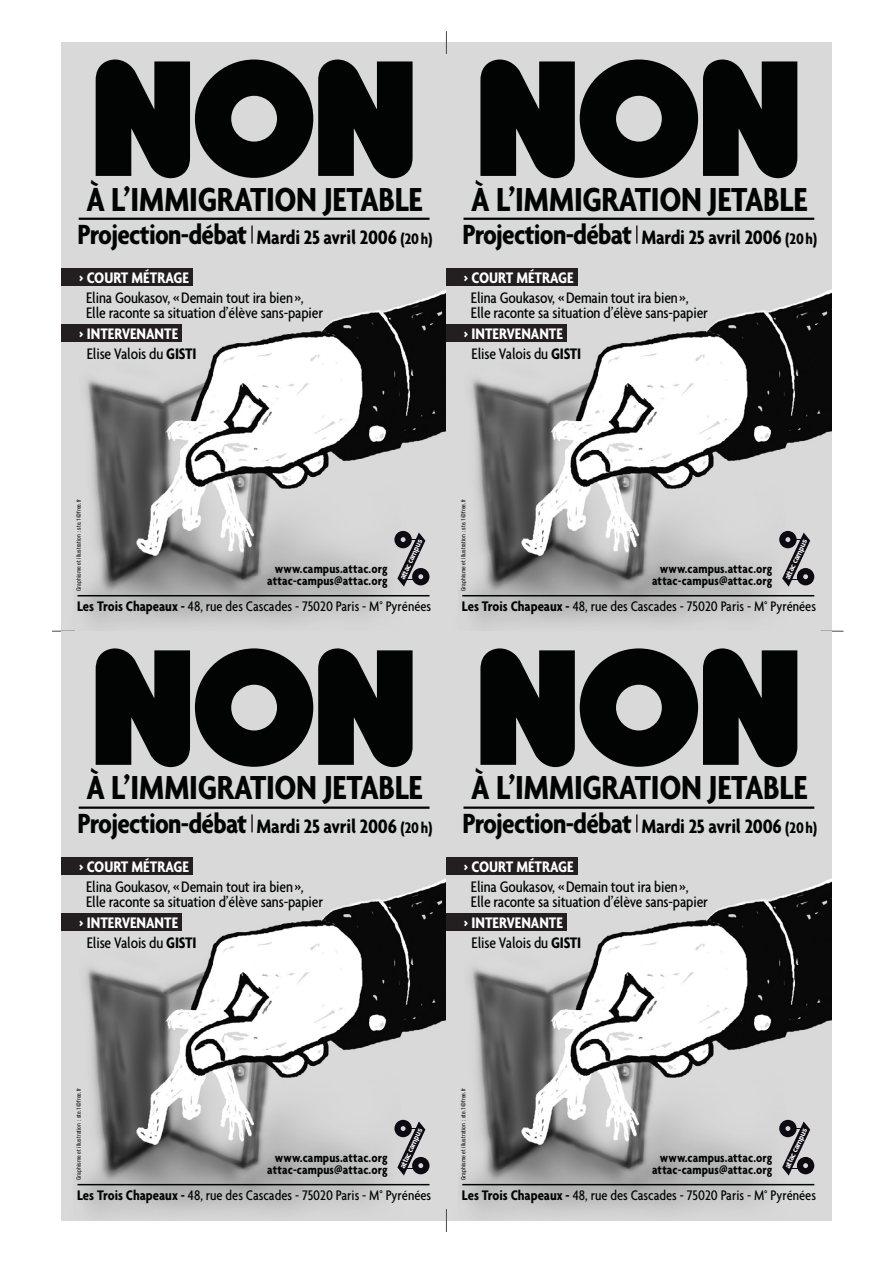
<style>
.page{position:relative;width:893px;height:1263px;background:#fff}
.page>*{position:absolute;margin:0;border:0;box-sizing:border-box;transform-origin:0 0}
.t1{font:800 163.5px "Bauhaus";letter-spacing:-.06em;color:#020404}
.t2{font:700 condensed 36px "Agenda";letter-spacing:-.01em;color:#020404}
.t3{font:700 condensed 30px "Agenda";letter-spacing:-.025em;color:#020404}
.t4{font:500 condensed 16.5px/15px "Agenda";letter-spacing:-.01em;color:#020404}
.t5{font:700 condensed 16.5px/20.1px "Agenda";color:#fff}
.t6{font:500 condensed 15px "Agenda";color:#020404}
.t7{font:700 condensed 13.5px/12px "Agenda";letter-spacing:.01em;color:#020404;text-align:center}
.t8{font:700 7.95px "DIN";color:#fff}
.t9{font:condensed 6px "Helvetica Neue";letter-spacing:.02em;color:#020404}
.s1{font-size:21px}
.s2{font-size:16.5px}
.s3{font-weight:500;color:#020404}
.s4{color:#020404}
.s5{font-weight:700}
</style>
<div class="page">
<img style="left:62px;top:43px;width:769px;height:1177px">
<hr style="left:77px;top:595px;width:352px;height:1px;background:#020404">
<hr style="left:79px;top:218px;width:350px;height:2px;background:#020404">
<svg style="left:394px;top:531px;width:35px;height:56px;background:#79777a"></svg>
<svg style="left:251px;top:225px;width:2px;height:18px"></svg>
<div style="left:62px;top:268px;width:131px;height:17px;background:#231f20"></div>
<div style="left:62px;top:325px;width:120px;height:17px;background:#231f20"></div>
<hr style="left:462px;top:595px;width:352px;height:1px;background:#020404">
<hr style="left:463px;top:218px;width:351px;height:2px;background:#020404">
<svg style="left:779px;top:531px;width:35px;height:56px;background:#79777a"></svg>
<svg style="left:636px;top:225px;width:2px;height:18px"></svg>
<div style="left:446px;top:268px;width:131px;height:17px;background:#231f20"></div>
<div style="left:446px;top:325px;width:121px;height:17px;background:#231f20"></div>
<svg style="left:446px;top:31px;width:1px;height:23px"></svg>
<svg style="left:52px;top:631px;width:23px;height:1px"></svg>
<svg style="left:821px;top:631px;width:22px;height:1px"></svg>
<hr style="left:77px;top:1184px;width:352px;height:1px;background:#020404">
<hr style="left:79px;top:806px;width:350px;height:3px;background:#020404">
<svg style="left:394px;top:1120px;width:35px;height:55px;background:#777579"></svg>
<svg style="left:251px;top:814px;width:2px;height:18px"></svg>
<div style="left:62px;top:857px;width:131px;height:17px;background:#231f20"></div>
<div style="left:62px;top:913px;width:120px;height:17px;background:#231f20"></div>
<hr style="left:462px;top:1184px;width:352px;height:1px;background:#020404">
<hr style="left:463px;top:806px;width:351px;height:3px;background:#020404">
<svg style="left:779px;top:1120px;width:35px;height:55px;background:#777579"></svg>
<svg style="left:636px;top:814px;width:2px;height:18px"></svg>
<div style="left:446px;top:857px;width:131px;height:17px;background:#231f20"></div>
<div style="left:446px;top:913px;width:121px;height:17px;background:#231f20"></div>
<svg style="left:446px;top:1209px;width:1px;height:23px"></svg>
<h1 class="t1" style="left:87px;top:22px;width:721px">NON NON</h1>
<h2 class="t2" style="left:86px;top:178px;width:338px">À L’IMMIGRATION JETABLE</h2>
<h2 class="t2" style="left:471px;top:178px;width:338px">À L’IMMIGRATION JETABLE</h2>
<h3 class="t3" style="left:78px;top:216px;width:356px">Projection-débat <span class="s1">Mardi 25 avril 2006</span> <span class="s2">(20h)</span></h3>
<p class="t5" style="left:79px;top:267px;width:112px">&gt; COURT MÉTRAGE</p>
<p class="t4" style="left:86px;top:290px;width:238px">Elina Goukasov, «Demain tout ira bien»,<br>Elle raconte sa situation d’élève sans-papier</p>
<p class="t5" style="left:87px;top:323px;width:111px;text-indent:-8px">&gt; INTERVENANTE<br><span class="s3">Elise Valois du</span> <span class="s4">GISTI</span></p>
<h3 class="t3" style="left:462px;top:216px;width:356px">Projection-débat <span class="s1">Mardi 25 avril 2006</span> <span class="s2">(20h)</span></h3>
<p class="t5" style="left:463px;top:267px;width:112px">&gt; COURT MÉTRAGE</p>
<p class="t4" style="left:471px;top:290px;width:238px">Elina Goukasov, «Demain tout ira bien»,<br>Elle raconte sa situation d’élève sans-papier</p>
<p class="t5" style="left:472px;top:323px;width:111px;text-indent:-8px">&gt; INTERVENANTE<br><span class="s3">Elise Valois du</span> <span class="s4">GISTI</span></p>
<p class="t9" style="left:75px;top:591px;width:94px;rotate:-90deg">Graphisme et illustration : ste.1@free.fr</p>
<p class="t8" style="left:397px;top:577px;width:45px;rotate:-65deg">attac campus</p>
<p class="t6" style="left:77px;top:597px;width:356px"><span class="s5">Les Trois Chapeaux -</span> 48, rue des Cascades - 75020 Paris - M° Pyrénées</p>
<p class="t7" style="left:267px;top:562px;width:122px">www.campus.attac.org attac-campus@attac.org</p>
<p class="t9" style="left:460px;top:591px;width:94px;rotate:-90deg">Graphisme et illustration : ste.1@free.fr</p>
<p class="t8" style="left:782px;top:577px;width:45px;rotate:-65deg">attac campus</p>
<p class="t6" style="left:462px;top:597px;width:356px"><span class="s5">Les Trois Chapeaux -</span> 48, rue des Cascades - 75020 Paris - M° Pyrénées</p>
<p class="t7" style="left:652px;top:562px;width:122px">www.campus.attac.org attac-campus@attac.org</p>
<h1 class="t1" style="left:87px;top:611px;width:721px">NON NON</h1>
<h2 class="t2" style="left:86px;top:767px;width:338px">À L’IMMIGRATION JETABLE</h2>
<h2 class="t2" style="left:471px;top:767px;width:338px">À L’IMMIGRATION JETABLE</h2>
<h3 class="t3" style="left:78px;top:805px;width:356px">Projection-débat <span class="s1">Mardi 25 avril 2006</span> <span class="s2">(20h)</span></h3>
<p class="t5" style="left:79px;top:856px;width:112px">&gt; COURT MÉTRAGE</p>
<p class="t4" style="left:86px;top:878px;width:238px">Elina Goukasov, «Demain tout ira bien»,<br>Elle raconte sa situation d’élève sans-papier</p>
<p class="t5" style="left:87px;top:912px;width:111px;text-indent:-8px">&gt; INTERVENANTE<br><span class="s3">Elise Valois du</span> <span class="s4">GISTI</span></p>
<h3 class="t3" style="left:462px;top:805px;width:356px">Projection-débat <span class="s1">Mardi 25 avril 2006</span> <span class="s2">(20h)</span></h3>
<p class="t5" style="left:463px;top:856px;width:112px">&gt; COURT MÉTRAGE</p>
<p class="t4" style="left:471px;top:878px;width:238px">Elina Goukasov, «Demain tout ira bien»,<br>Elle raconte sa situation d’élève sans-papier</p>
<p class="t5" style="left:472px;top:912px;width:111px;text-indent:-8px">&gt; INTERVENANTE<br><span class="s3">Elise Valois du</span> <span class="s4">GISTI</span></p>
<p class="t9" style="left:75px;top:1180px;width:94px;rotate:-90deg">Graphisme et illustration : ste.1@free.fr</p>
<p class="t8" style="left:397px;top:1165px;width:45px;rotate:-65deg">attac campus</p>
<p class="t6" style="left:77px;top:1186px;width:356px"><span class="s5">Les Trois Chapeaux -</span> 48, rue des Cascades - 75020 Paris - M° Pyrénées</p>
<p class="t7" style="left:267px;top:1151px;width:122px">www.campus.attac.org attac-campus@attac.org</p>
<p class="t9" style="left:460px;top:1180px;width:94px;rotate:-90deg">Graphisme et illustration : ste.1@free.fr</p>
<p class="t8" style="left:782px;top:1165px;width:45px;rotate:-65deg">attac campus</p>
<p class="t6" style="left:462px;top:1186px;width:356px"><span class="s5">Les Trois Chapeaux -</span> 48, rue des Cascades - 75020 Paris - M° Pyrénées</p>
<p class="t7" style="left:652px;top:1151px;width:122px">www.campus.attac.org attac-campus@attac.org</p>
</div>
